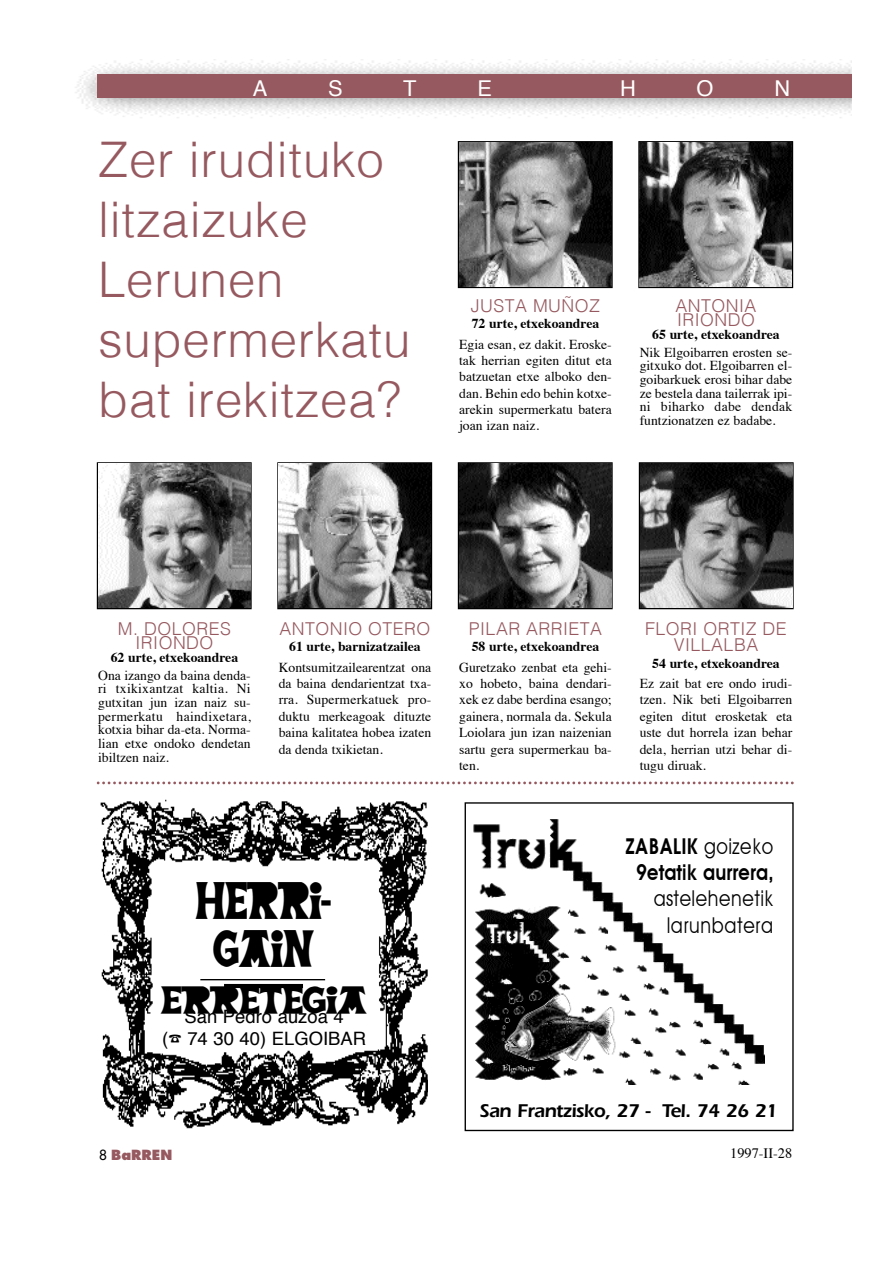
<style>
.page{position:relative;width:893px;height:1263px;background:#fff}
.page>*{position:absolute;margin:0;border:0;box-sizing:border-box;transform-origin:0 0}
.t1{font:300 49.2px/60px "Helvetica";letter-spacing:.015em;color:#96595f}
.t2{font:36.9px/47.7px "VASCA95";color:#000;text-align:center;scale:.8 1}
.t3{font:27.3px "VASCA95";color:#000}
.t4{font:600 21.9px/26.2px "Avant Garde";color:#000;text-align:center;scale:.85 1}
.t5{font:21.9px/26.2px "Avant Garde";color:#000;text-align:right;scale:.85 1}
.t6{font:21.9px "Helvetica";color:#fff}
.t7{font:600 19.05px "Itc Eras";letter-spacing:-.03em;color:#000}
.t8{font:18.45px/22px "Helvetica";color:#000;text-align:center}
.t9{font:300 17.7px/13.6px "Helvetica";letter-spacing:.03em;color:#96595f;text-align:center}
.t10{font:14.4px "Times";color:#000}
.t11{font:13.65px/16.4px "Times";color:#000;text-align:justify}
.t12{font:700 13.65px "Times";color:#000}
.t13{font:800 13.65px "Futura";color:#96595f}
.s1{font-weight:400}
.s2{font-weight:400;color:#000}
</style>
<div class="page">
<img style="left:75px;top:59px;width:776px;height:59px">
<div style="left:97px;top:75px;width:754px;height:23px;background:#96595f"></div>
<div style="left:458px;top:141px;width:154px;height:147px;border:1px solid #000"></div>
<img style="left:459px;top:142px;width:152px;height:145px">
<div style="left:97px;top:462px;width:155px;height:147px;border:1px solid #000"></div>
<img style="left:98px;top:464px;width:152px;height:144px">
<div style="left:277px;top:462px;width:155px;height:147px;border:1px solid #000"></div>
<img style="left:279px;top:464px;width:152px;height:144px">
<div style="left:458px;top:462px;width:154px;height:147px;border:1px solid #000"></div>
<img style="left:459px;top:464px;width:152px;height:144px">
<div style="left:638px;top:462px;width:155px;height:147px;border:1px solid #000"></div>
<img style="left:640px;top:464px;width:152px;height:144px">
<div style="left:638px;top:141px;width:155px;height:147px;border:1px solid #000"></div>
<img style="left:639px;top:142px;width:152px;height:145px">
<svg style="left:97px;top:782px;width:696px;height:2px"></svg>
<img style="left:100px;top:799px;width:327px;height:330px">
<div style="left:154px;top:881px;width:220px;height:166px;background:#fff"></div>
<hr style="left:200px;top:979px;width:125px;height:1px;background:#000">
<hr style="left:224px;top:984px;width:79px;height:4px;background:#000">
<div style="left:464px;top:802px;width:329px;height:329px;border:1px solid #000"></div>
<img style="left:473px;top:819px;width:291px;height:265px">
<h3 class="t6" style="left:253px;top:79px;width:16px">A</h3>
<h3 class="t6" style="left:328px;top:79px;width:16px">S</h3>
<h3 class="t6" style="left:403px;top:79px;width:15px">T</h3>
<h3 class="t6" style="left:477px;top:79px;width:16px">E</h3>
<h3 class="t6" style="left:620px;top:79px;width:17px">H</h3>
<h3 class="t6" style="left:696px;top:79px;width:18px">O</h3>
<h3 class="t6" style="left:774px;top:79px;width:17px">N</h3>
<h1 class="t1" style="left:98px;top:134px;width:314px">Zer irudituko litzaizuke<br>Lerunen supermerkatu bat irekitzea?</h1>
<p class="t9" style="left:471px;top:300px;width:131px">JUSTA MUÑOZ</p>
<p class="t12" style="left:471px;top:318px;width:129px">72 urte, etxekoandrea</p>
<p class="t11" style="left:459px;top:337px;width:154px">Egia esan, ez dakit. Eroske&shy;tak herrian egiten ditut eta batzuetan etxe alboko den&shy;dan. Behin edo behin kotxe&shy;arekin supermerkatu batera joan izan naiz.</p>
<p class="t9" style="left:675px;top:300px;width:82px;text-align:left">ANTONIA<br>IRIONDO</p>
<p class="t12" style="left:652px;top:329px;width:129px">65 urte, etxekoandrea</p>
<p class="t11" style="left:639px;top:346px;width:154px;line-height:13.6px">Nik Elgoibarren erosten se&shy;gitxuko dot. Elgoibarren el&shy;goibarkuek erosi bihar dabe ze bestela dana tailerrak ipi&shy;ni biharko dabe dendak funtzionatzen ez badabe.</p>
<p class="t9" style="left:118px;top:623px;width:114px">M. DOLORES<br>IRIONDO</p>
<p class="t12" style="left:111px;top:652px;width:129px">62 urte, etxekoandrea</p>
<p class="t11" style="left:98px;top:670px;width:154px;line-height:13.6px">Ona izango da baina denda&shy;ri txikixantzat kaltia. Ni gutxitan jun izan naiz su&shy;permerkatu haindixetara, kotxia bihar da-eta. Norma&shy;lian etxe ondoko dendetan ibiltzen naiz.</p>
<p class="t9" style="left:279px;top:623px;width:152px">ANTONIO OTERO</p>
<p class="t12" style="left:289px;top:641px;width:133px">61 urte, barnizatzailea</p>
<p class="t11" style="left:279px;top:660px;width:154px">Kontsumitzailearentzat ona da baina dendarientzat txa&shy;rra. Supermerkatuek pro&shy;duktu merkeagoak dituzte baina kalitatea hobea izaten da denda txikietan.</p>
<h2 class="t2" style="left:196px;top:877px;width:171px">HERRI-<br>GAIN</h2>
<h3 class="t3" style="left:161px;top:986px;width:207px">ERRETEGIA</h3>
<h3 class="t8" style="left:162px;top:1007px;width:205px">San Pedro auzoa 4<br>( 74 30 40) ELGOIBAR</h3>
<p class="t9" style="left:469px;top:623px;width:135px">PILAR ARRIETA</p>
<p class="t12" style="left:471px;top:641px;width:129px">58 urte, etxekoandrea</p>
<p class="t11" style="left:459px;top:660px;width:154px">Guretzako zenbat eta gehi&shy;xo hobeto, baina dendari&shy;xek ez dabe berdina esango; gainera, normala da. Sekula Loiolara jun izan naizenian sartu gera supermerkau ba&shy;ten.</p>
<p class="t9" style="left:645px;top:622px;width:143px;line-height:16.4px">FLORI ORTIZ DE<br>VILLALBA</p>
<p class="t12" style="left:652px;top:658px;width:129px">54 urte, etxekoandrea</p>
<p class="t11" style="left:639px;top:676px;width:154px">Ez zait bat ere ondo irudi&shy;tzen. Nik beti Elgoibarren egiten ditut erosketak eta uste dut horrela izan behar dela, herrian utzi behar di&shy;tugu diruak.</p>
<h3 class="t4" style="left:625px;top:834px;width:175px">ZABALIK <span class="s1">goizeko<br></span>9etatik aurrera,</h3>
<h3 class="t5" style="left:653px;top:887px;width:143px">astelehenetik larunbatera</h3>
<h3 class="t7" style="left:479px;top:1104px;width:300px">San Frantzisko, 27 - Tel. 74 26 21</h3>
<p class="t13" style="left:99px;top:1149px;width:75px"><span class="s2">8</span> BaRREN</p>
<p class="t10" style="left:730px;top:1147px;width:64px">1997-II-28</p>
</div>
